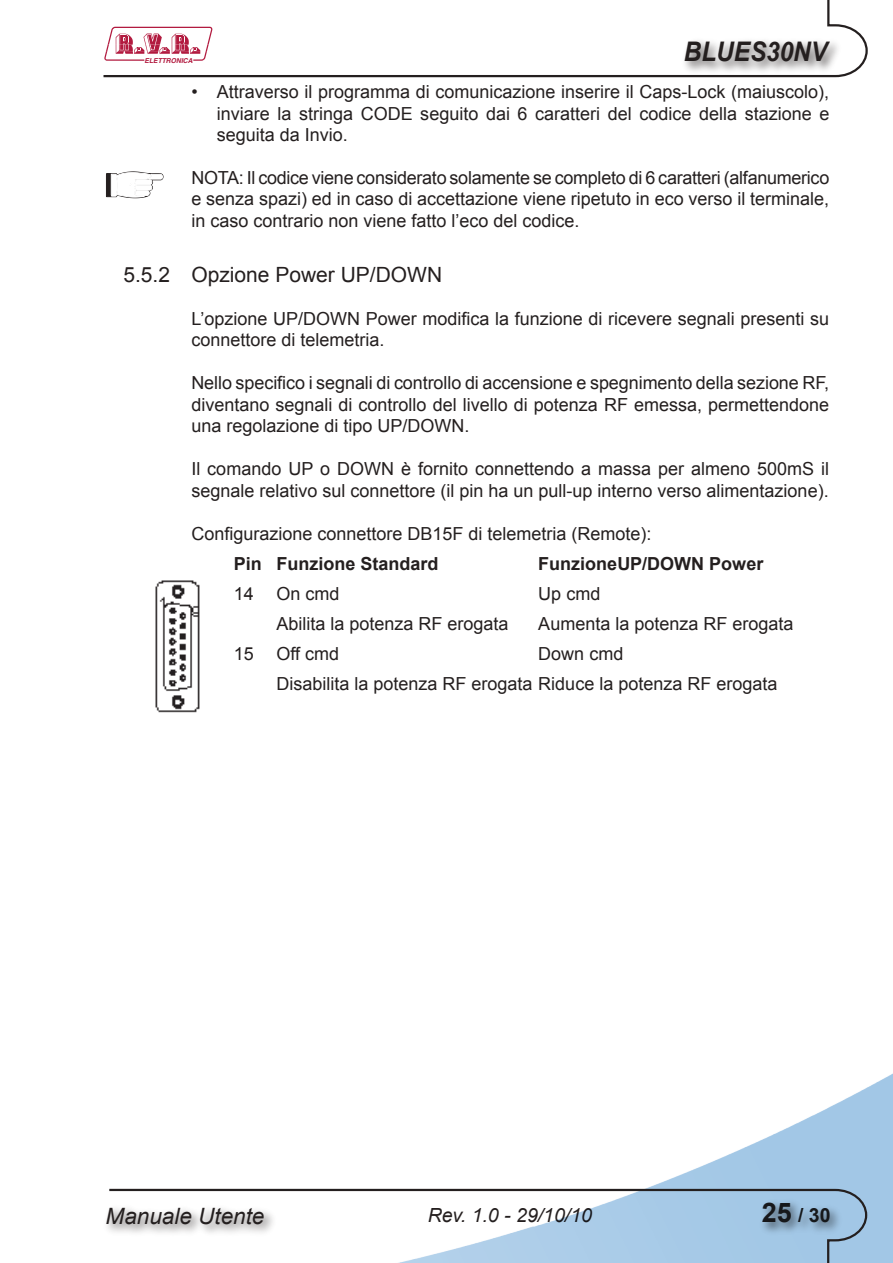
<style>
.page{position:relative;width:893px;height:1263px;background:#fff}
.page>*{position:absolute;margin:0;border:0;box-sizing:border-box;transform-origin:0 0}
.t1{font:italic 700 27px "Arial";color:#241f1f;scale:.9 1}
.t2{font:italic 22.5px "Arial";color:#241f1f}
.t3{font:21px "Arial";color:#241f1f}
.t4{font:italic 19.5px "Arial";color:#241f1f}
.t5{font:700 19.5px "Arial";color:#241f1f}
.t6{font:18px/21.6px "Arial";color:#241f1f;text-align:justify}
.t7{font:700 18px "Arial";color:#241f1f}
.t8{font:italic 700 6.75px "Helvetica";color:#b21a3f}
.s1{font-size:27px}
</style>
<div class="page">
<img style="left:647px;top:1073px;width:246px;height:190px">
<svg style="left:103px;top:0;width:765px;height:78px"></svg>
<svg style="left:109px;top:1188px;width:759px;height:75px"></svg>
<div style="left:680px;top:36px;width:162px;height:39px;background:#241f1f;opacity:.75"></div>
<svg style="left:104px;top:27px;width:108px;height:34px"></svg>
<div style="left:759px;top:1197px;width:84px;height:39px;background:#241f1f;opacity:.75"></div>
<div style="left:102px;top:1204px;width:175px;height:34px;background:#241f1f;opacity:.75"></div>
<svg style="left:106px;top:172px;width:57px;height:26px"></svg>
<img style="left:155px;top:580px;width:45px;height:133px">
<p class="t8" style="left:144px;top:56px;width:50px">ELETTRONICA</p>
<h1 class="t1" style="left:684px;top:34px;width:161px">BLUES30NV</h1>
<p class="t6" style="left:217px;top:81px;width:614px;text-indent:-26px">• Attraverso il programma di comunicazione inserire il Caps-Lock (maiuscolo), inviare la stringa CODE seguito dai 6 caratteri del codice della stazione e seguita da Invio.</p>
<p class="t6" style="left:191px;top:167px;width:639px">NOTA: Il codice viene considerato solamente se completo di 6 caratteri (alfanumerico e senza spazi) ed in caso di accettazione viene ripetuto in eco verso il terminale, in caso contrario non viene fatto l’eco del codice.</p>
<p class="t3" style="left:123px;top:261px;width:320px">5.5.2 Opzione Power UP/DOWN</p>
<p class="t6" style="left:191px;top:308px;width:639px">L’opzione UP/DOWN Power modifica la funzione di ricevere segnali presenti su connettore di telemetria.</p>
<p class="t6" style="left:191px;top:372px;width:639px">Nello specifico i segnali di controllo di accensione e spegnimento della sezione RF, diventano segnali di controllo del livello di potenza RF emessa, permettendone una regolazione di tipo UP/DOWN.</p>
<p class="t6" style="left:191px;top:458px;width:639px">Il comando UP o DOWN è fornito connettendo a massa per almeno 500mS il segnale relativo sul connettore (il pin ha un pull-up interno verso alimentazione).</p>
<p class="t6" style="left:191px;top:523px;width:462px">Configurazione connettore DB15F di telemetria (Remote):</p>
<p class="t7" style="left:234px;top:551px;width:206px">Pin Funzione Standard</p>
<p class="t7" style="left:538px;top:551px;width:226px">FunzioneUP/DOWN Power</p>
<p class="t6" style="left:234px;top:583px;width:22px">14</p>
<p class="t6" style="left:276px;top:583px;width:65px">On cmd</p>
<p class="t6" style="left:538px;top:583px;width:64px">Up cmd</p>
<p class="t6" style="left:276px;top:613px;width:234px">Abilita la potenza RF erogata</p>
<p class="t6" style="left:538px;top:613px;width:257px">Aumenta la potenza RF erogata</p>
<p class="t6" style="left:234px;top:643px;width:22px">15</p>
<p class="t6" style="left:276px;top:643px;width:64px">Off cmd</p>
<p class="t6" style="left:276px;top:639px;width:503px;line-height:30.2px;text-indent:262px">Down cmd<br>Disabilita la potenza RF erogata Riduce la potenza RF erogata</p>
<p class="t2" style="left:106px;top:1202px;width:160px">Manuale Utente</p>
<p class="t4" style="left:428px;top:1203px;width:166px">Rev. 1.0 - 29/10/10</p>
<p class="t5" style="left:762px;top:1203px;width:70px"><span class="s1">25</span> / 30</p>
</div>
